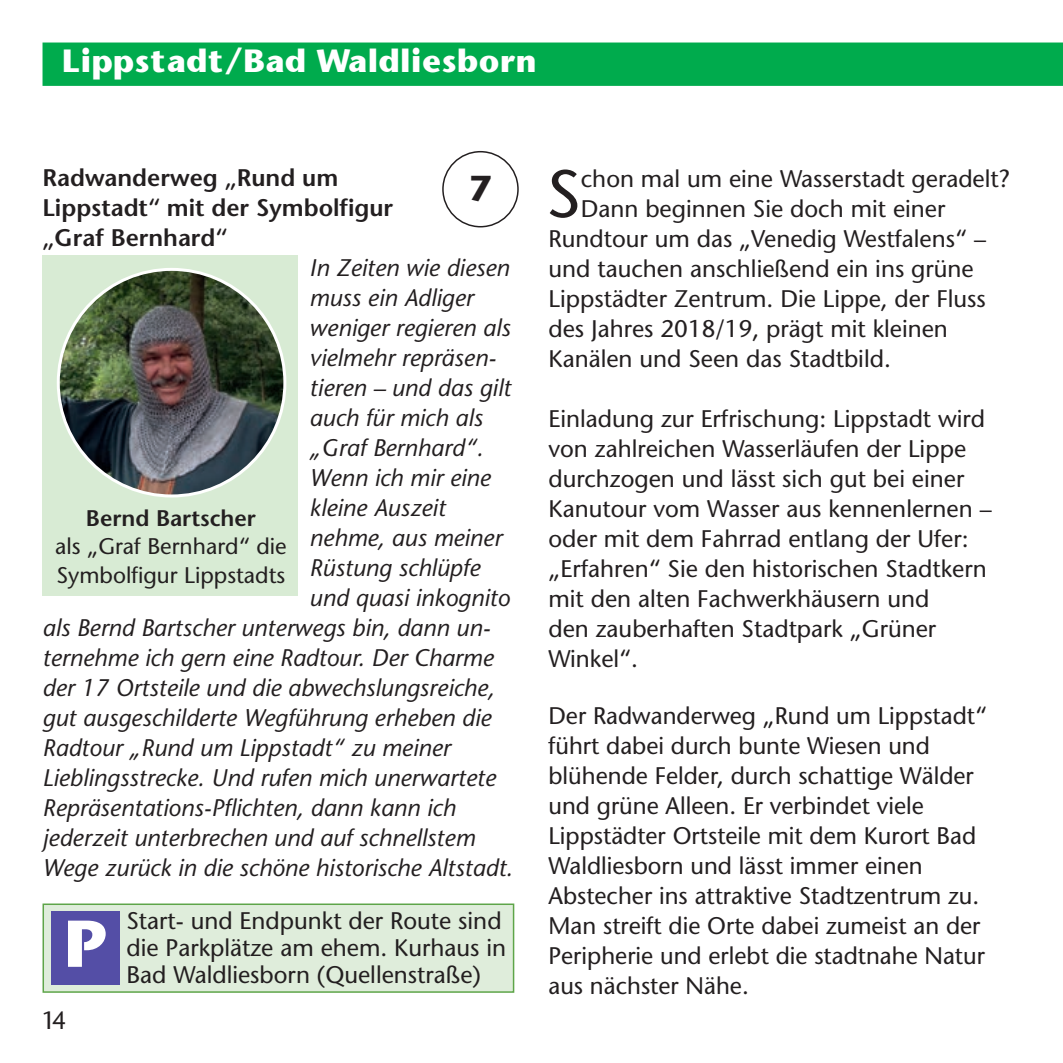
<style>
.page{position:relative;width:1063px;height:1063px;background:#fff}
.page>*{position:absolute;margin:0;border:0;box-sizing:border-box;transform-origin:0 0}
.t1{font:66.9px "Stone Sans";color:#231f20}
.t2{font:700 66px "Stone Sans";color:#fff}
.t3{font:700 36px "Stone Sans";color:#231f20}
.t4{font:700 30px "Stone Sans";color:#fff}
.t5{font:24px/30px "Stone Sans";color:#231f20}
.t6{font:italic 24px "Stone Sans";color:#231f20}
.t7{font:600 24px/30px "Stone Sans";color:#231f20}
.t8{font:500 24px "Stone Sans";color:#231f20}
.t9{font:22.5px/28.2px "Stone Sans";color:#231f20}
.t10{font:600 22.5px "Stone Sans";color:#231f20}
</style>
<div class="page">
<div style="left:43px;top:255px;width:255px;height:340px;background:#d8ebd4"></div>
<img style="left:58px;top:269px;width:227px;height:227px;border-radius:113px">
<div style="left:442px;top:151px;width:77px;height:76px;border:3px solid #231f20;border-radius:50%"></div>
<div style="left:44px;top:905px;width:469px;height:86px;background:#dfeddb"></div>
<div style="left:43px;top:904px;width:471px;height:89px;border:2px solid #5ea549"></div>
<div style="left:51px;top:912px;width:69px;height:73px;background:#544ea6"></div>
<div style="left:43px;top:43px;width:1020px;height:43px;background:#00ab4d"></div>
<p class="t4" style="left:62px;top:41px;width:475px">Lippstadt/Bad Waldliesborn</p>
<p class="t7" style="left:43px;top:162px;width:352px">Radwanderweg „Rund um<br>Lippstadt“ mit der Symbolfigur „Graf Bernhard“</p>
<p class="t6" style="left:310px;top:252px;width:201px">In Zeiten wie diesen</p>
<p class="t6" style="left:310px;top:282px;width:165px">muss ein Adliger</p>
<p class="t6" style="left:310px;top:312px;width:202px">weniger regieren als</p>
<p class="t6" style="left:310px;top:342px;width:188px">vielmehr repräsen-</p>
<p class="t6" style="left:310px;top:372px;width:203px">tieren – und das gilt</p>
<p class="t6" style="left:310px;top:402px;width:175px">auch für mich als</p>
<p class="t6" style="left:310px;top:432px;width:175px">„Graf Bernhard“.</p>
<p class="t6" style="left:310px;top:462px;width:183px">Wenn ich mir eine</p>
<p class="t6" style="left:310px;top:492px;width:138px">kleine Auszeit</p>
<p class="t6" style="left:310px;top:522px;width:194px">nehme, aus meiner</p>
<p class="t6" style="left:310px;top:552px;width:172px">Rüstung schlüpfe</p>
<p class="t6" style="left:310px;top:582px;width:202px">und quasi inkognito</p>
<p class="t6" style="left:43px;top:612px;width:449px">als Bernd Bartscher unterwegs bin, dann un-</p>
<p class="t6" style="left:43px;top:642px;width:452px">ternehme ich gern eine Radtour. Der Charme</p>
<p class="t6" style="left:43px;top:672px;width:454px">der 17 Ortsteile und die abwechslungsreiche,</p>
<p class="t6" style="left:43px;top:702px;width:450px">gut ausgeschilderte Wegführung erheben die</p>
<p class="t6" style="left:43px;top:732px;width:410px">Radtour „Rund um Lippstadt“ zu meiner</p>
<p class="t6" style="left:43px;top:762px;width:455px">Lieblingsstrecke. Und rufen mich unerwartete</p>
<p class="t6" style="left:43px;top:792px;width:415px">Repräsentations-Pflichten, dann kann ich</p>
<p class="t6" style="left:43px;top:822px;width:434px">jederzeit unterbrechen und auf schnellstem</p>
<p class="t6" style="left:43px;top:852px;width:472px">Wege zurück in die schöne historische Altstadt.</p>
<h3 class="t3" style="left:469px;top:166px;width:24px">7</h3>
<p class="t10" style="left:86px;top:504px;width:171px">Bernd Bartscher</p>
<p class="t9" style="left:55px;top:532px;width:233px">als „Graf Bernhard“ die<br>Symbolfigur Lippstadts</p>
<h2 class="t2" style="left:64px;top:902px;width:44px">P</h2>
<p class="t8" style="left:43px;top:1005px;width:25px">14</p>
<p class="t5" style="left:126px;top:907px;width:381px;line-height:27px">Start- und Endpunkt der Route sind die Parkplätze am ehem. Kurhaus in</p>
<p class="t5" style="left:126px;top:959px;width:356px">Bad Waldliesborn (Quellenstraße)</p>
<h1 class="t1" style="left:546px;top:153px;width:36px">S</h1>
<p class="t5" style="left:581px;top:164px;width:431px">chon mal um eine Wasserstadt geradelt?</p>
<p class="t5" style="left:581px;top:194px;width:366px">Dann beginnen Sie doch mit einer</p>
<p class="t5" style="left:548px;top:224px;width:439px">Rundtour um das „Venedig Westfalens“ –</p>
<p class="t5" style="left:548px;top:254px;width:427px">und tauchen anschließend ein ins grüne</p>
<p class="t5" style="left:548px;top:284px;width:439px">Lippstädter Zentrum. Die Lippe, der Fluss</p>
<p class="t5" style="left:548px;top:314px;width:401px">des Jahres 2018/19, prägt mit kleinen</p>
<p class="t5" style="left:548px;top:344px;width:344px">Kanälen und Seen das Stadtbild.</p>
<p class="t5" style="left:548px;top:404px;width:445px">Einladung zur Erfrischung: Lippstadt wird von zahlreichen Wasserläufen der Lippe durchzogen und lässt sich gut bei einer Kanutour vom Wasser aus kennenlernen – oder mit dem Fahrrad entlang der Ufer: „Erfahren“ Sie den historischen Stadtkern mit den alten Fachwerkhäusern und<br>den zauberhaften Stadtpark „Grüner Winkel“.</p>
<p class="t5" style="left:548px;top:701px;width:440px">Der Radwanderweg „Rund um Lippstadt“ führt dabei durch bunte Wiesen und blühende Felder, durch schattige Wälder und grüne Alleen. Er verbindet viele Lippstädter Ortsteile mit dem Kurort Bad Waldliesborn und lässt immer einen Abstecher ins attraktive Stadtzentrum zu.<br>Man streift die Orte dabei zumeist an der Peripherie und erlebt die stadtnahe Natur aus nächster Nähe.</p>
</div>
